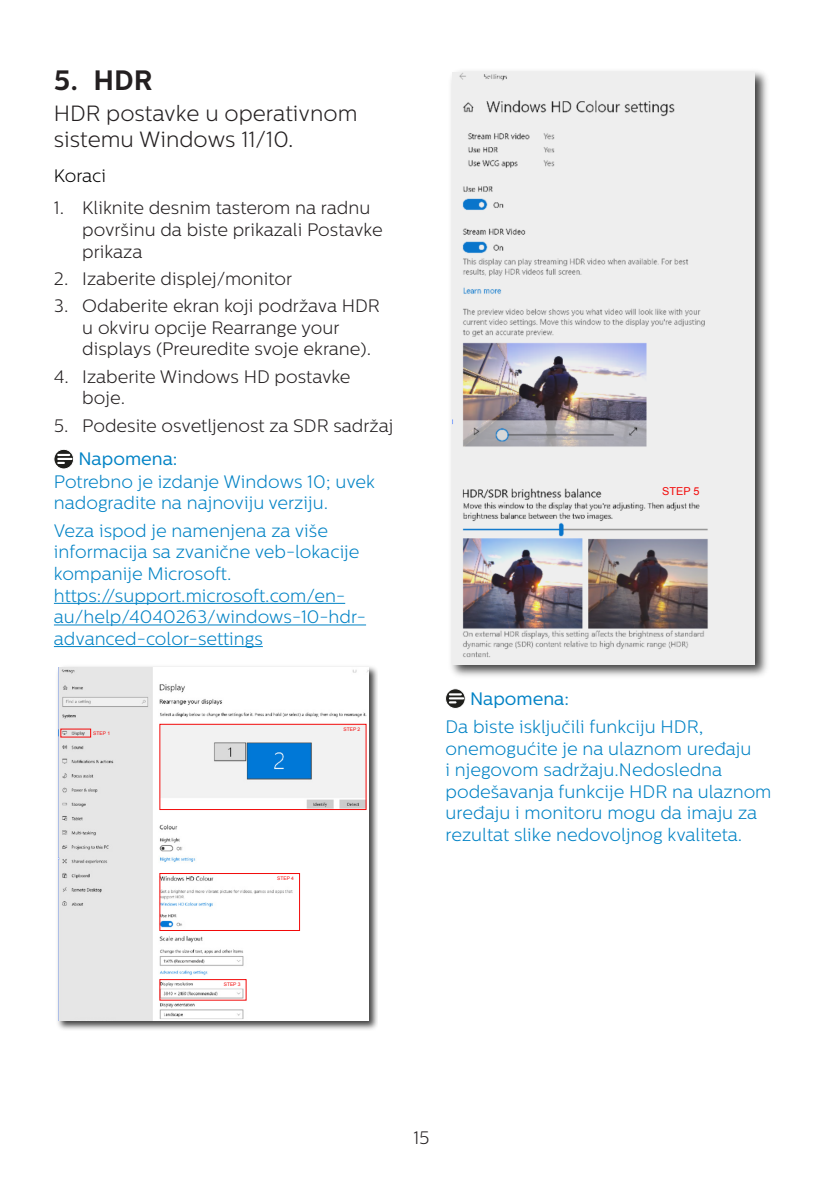
<style>
.page{position:relative;width:840px;height:1191px;background:#fff}
.page>*{position:absolute;margin:0;border:0;box-sizing:border-box;transform-origin:0 0}
.t1{font:700 28px "Centrale Sans";color:#231f20}
.chapter-paragraph{font:300 22px/26.4px "Centrale Sans";color:#231f20}
.Note_body{font:300 18px/21.6px "Centrale Sans";color:#0082c5}
.t2{font:300 18px/21.6px "Centrale Sans";color:#231f20}
.Heading_4_Blue{font:18px "Centrale Sans";color:#0082c5}
.Note_body-2{font:18px "Centrale Sans";color:#0082c5}
.chapter-paragraph-2{font:300 18px "Centrale Sans";color:#000}
.t3{font:10.8px "Arial";color:#f20a0a}
.t4{font:5px "Arial";color:#f20a0a}
</style>
<div class="page">
<hr style="left:54px;top:603px;width:291px;height:1px;background:#0082c5">
<hr style="left:54px;top:624px;width:312px;height:1px;background:#0082c5">
<hr style="left:54px;top:646px;width:209px;height:1px;background:#0082c5">
<svg style="left:54px;top:449px;width:20px;height:20px"></svg>
<div style="left:54px;top:449px;width:20px;height:20px;border:1px solid #fff;border-radius:50%"></div>
<svg style="left:58px;top:454px;width:13px;height:10px"></svg>
<img style="left:57px;top:666px;width:320px;height:364px">
<img style="left:59px;top:667px;width:309px;height:353px">
<div style="left:159px;top:724px;width:207px;height:86px;border:1px solid #f20a0a"></div>
<div style="left:159px;top:979px;width:87px;height:21px;border:1px solid #f20a0a"></div>
<div style="left:159px;top:873px;width:141px;height:57px;border:1px solid #f20a0a"></div>
<img style="left:451px;top:71px;width:316px;height:605px">
<img style="left:452px;top:73px;width:302px;height:591px">
<svg style="left:445px;top:689px;width:20px;height:19px"></svg>
<div style="left:445px;top:688px;width:20px;height:20px;border:1px solid #fff;border-radius:50%"></div>
<svg style="left:449px;top:693px;width:14px;height:10px"></svg>
<p class="t1" style="left:54px;top:63px;width:100px">5. HDR</p>
<p class="chapter-paragraph" style="left:54px;top:100px;width:305px">HDR postavke u operativnom sistemu Windows 11/10.</p>
<p class="chapter-paragraph-2" style="left:54px;top:165px;width:54px">Koraci</p>
<p class="t2" style="left:82px;top:197px;width:302px;text-indent:-28px">1. Kliknite desnim tasterom na radnu površinu da biste prikazali Postavke prikaza</p>
<p class="t2" style="left:54px;top:268px;width:239px">2. Izaberite displej/monitor</p>
<p class="t2" style="left:82px;top:295px;width:299px;text-indent:-28px">3. Odaberite ekran koji podržava HDR u okviru opcije Rearrange your displays (Preuredite svoje ekrane).</p>
<p class="t2" style="left:82px;top:366px;width:270px;text-indent:-28px">4. Izaberite Windows HD postavke boje.</p>
<p class="t2" style="left:54px;top:414px;width:341px">5. Podesite osvetljenost za SDR sadržaj</p>
<p class="Heading_4_Blue" style="left:78px;top:449px;width:101px">Napomena:</p>
<p class="Note_body" style="left:54px;top:471px;width:322px">Potrebno je izdanje Windows 10; uvek nadogradite na najnoviju verziju.</p>
<p class="Note_body" style="left:54px;top:520px;width:313px">Veza ispod je namenjena za više informacija sa zvanične veb-lokacije kompanije Microsoft. https://support.microsoft.com/en&shy;au/help/4040263/windows-10-hdr&shy;advanced-color-settings</p>
<p class="t4" style="left:93px;top:730px;width:18px">STEP 1</p>
<p class="t4" style="left:343px;top:725px;width:18px">STEP 2</p>
<p class="t4" style="left:277px;top:875px;width:18px">STEP 4</p>
<p class="t4" style="left:224px;top:980px;width:18px">STEP 3</p>
<p class="t3" style="left:661px;top:484px;width:39px">STEP 5</p>
<p class="Note_body-2" style="left:469px;top:688px;width:101px">Napomena:</p>
<p class="Note_body" style="left:445px;top:716px;width:327px">Da biste isključili funkciju HDR, onemogućite je na ulaznom uređaju<br>i njegovom sadržaju.Nedosledna podešavanja funkcije HDR na ulaznom uređaju i monitoru mogu da imaju za rezultat slike nedovoljnog kvaliteta.</p>
<p class="t2" style="left:413px;top:1127px;width:18px">15</p>
</div>
